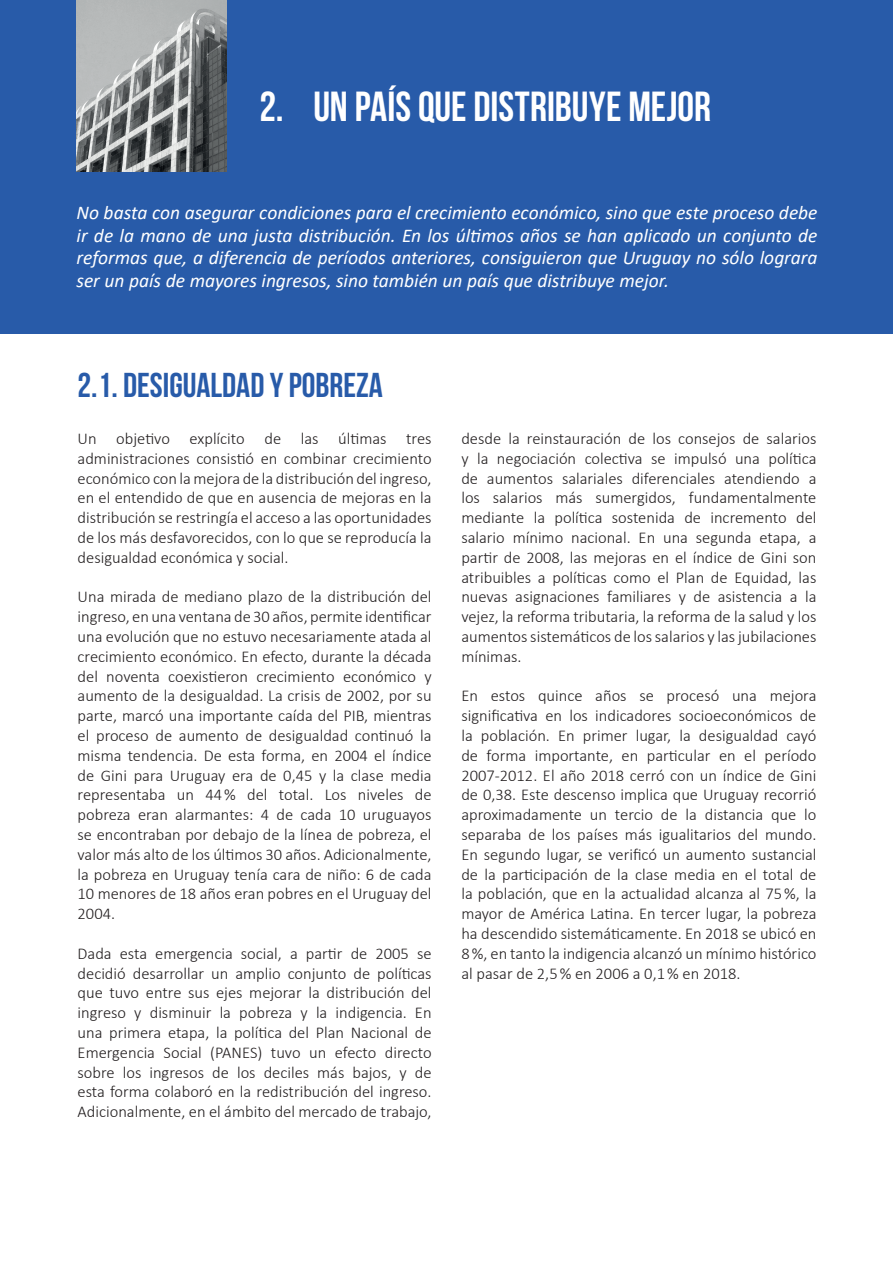
<style>
.page{position:relative;width:893px;height:1263px;background:#fff}
.page>*{position:absolute;margin:0;border:0;box-sizing:border-box;transform-origin:0 0}
.t1{font:42px "Bebas Neue";color:#fff}
.t2{font:34.5px "Bebas Neue";color:#285ba9}
.t3{font:italic 19.5px/22.5px "Calibri";letter-spacing:-.005em;color:#fff;text-align:justify}
.t4{font:300 16.5px/19.8px "Calibri";color:#231f20;text-align:justify}
</style>
<div class="page">
<div style="left:0;top:0;width:893px;height:334px;background:#285ba9"></div>
<img style="left:77px;top:0;width:150px;height:171px">
<h1 class="t1" style="left:259px;top:83px;width:453px">2. UN PAÍS QUE DISTRIBUYE MEJOR</h1>
<p class="t3" style="left:77px;top:201px;width:743px">No basta con asegurar condiciones para el crecimiento económico, sino que este proceso debe ir de la mano de una justa distribución. En los últimos años se han aplicado un conjunto de reformas que, a diferencia de períodos anteriores, consiguieron que Uruguay no sólo lograra ser un país de mayores ingresos, sino también un país que distribuye mejor.</p>
<h2 class="t2" style="left:78px;top:366px;width:307px">2.1. DESIGUALDAD Y POBREZA</h2>
<p class="t4" style="left:78px;top:428px;width:356px">Un objetivo explícito de las últimas tres administraciones consistió en combinar crecimiento económico con la mejora de la distribución del ingreso, en el entendido de que en ausencia de mejoras en la distribución se restringía el acceso a las oportunidades de los más desfavorecidos, con lo que se reproducía la desigualdad económica y social.</p>
<p class="t4" style="left:78px;top:587px;width:356px">Una mirada de mediano plazo de la distribución del ingreso, en una ventana de 30 años, permite identificar una evolución que no estuvo necesariamente atada al crecimiento económico. En efecto, durante la década del noventa coexistieron crecimiento económico y aumento de la desigualdad. La crisis de 2002, por su parte, marcó una importante caída del PIB, mientras el proceso de aumento de desigualdad continuó la misma tendencia. De esta forma, en 2004 el índice de Gini para Uruguay era de 0,45 y la clase media representaba un 44 % del total. Los niveles de pobreza eran alarmantes: 4 de cada 10 uruguayos se encontraban por debajo de la línea de pobreza, el valor más alto de los últimos 30 años. Adicionalmente, la pobreza en Uruguay tenía cara de niño: 6 de cada 10 menores de 18 años eran pobres en el Uruguay del 2004.</p>
<p class="t4" style="left:78px;top:943px;width:355px">Dada esta emergencia social, a partir de 2005 se decidió desarrollar un amplio conjunto de políticas que tuvo entre sus ejes mejorar la distribución del ingreso y disminuir la pobreza y la indigencia. En una primera etapa, la política del Plan Nacional de Emergencia Social (PANES) tuvo un efecto directo sobre los ingresos de los deciles más bajos, y de esta forma colaboró en la redistribución del ingreso.<br>Adicionalmente, en el ámbito del mercado de trabajo,</p>
<p class="t4" style="left:461px;top:428px;width:357px">desde la reinstauración de los consejos de salarios y la negociación colectiva se impulsó una política de aumentos salariales diferenciales atendiendo a los salarios más sumergidos, fundamentalmente mediante la política sostenida de incremento del salario mínimo nacional. En una segunda etapa, a partir de 2008, las mejoras en el índice de Gini son atribuibles a políticas como el Plan de Equidad, las nuevas asignaciones familiares y de asistencia a la vejez, la reforma tributaria, la reforma de la salud y los aumentos sistemáticos de los salarios y las jubilaciones mínimas.</p>
<p class="t4" style="left:461px;top:686px;width:357px">En estos quince años se procesó una mejora significativa en los indicadores socioeconómicos de la población. En primer lugar, la desigualdad cayó de forma importante, en particular en el período 2007-2012. El año 2018 cerró con un índice de Gini de 0,38. Este descenso implica que Uruguay recorrió aproximadamente un tercio de la distancia que lo separaba de los países más igualitarios del mundo.<br>En segundo lugar, se verificó un aumento sustancial de la participación de la clase media en el total de la población, que en la actualidad alcanza al 75 %, la mayor de América Latina. En tercer lugar, la pobreza ha descendido sistemáticamente. En 2018 se ubicó en 8 %, en tanto la indigencia alcanzó un mínimo histórico al pasar de 2,5 % en 2006 a 0,1 % en 2018.</p>
</div>
